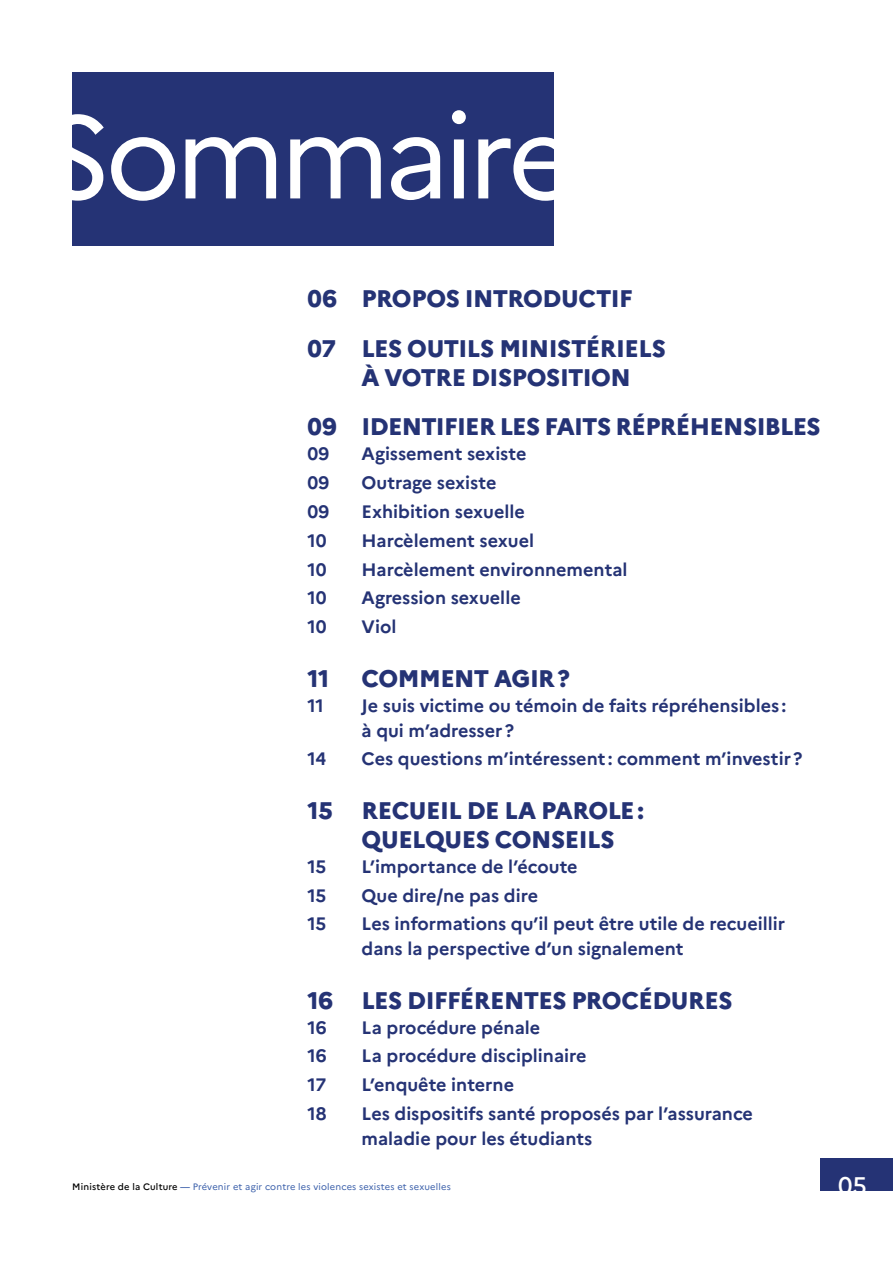
<style>
.page{position:relative;width:893px;height:1263px;background:#fff}
.page>*{position:absolute;margin:0;border:0;box-sizing:border-box;transform-origin:0 0}
.t1{font:117px "Marianne";letter-spacing:-.055em;color:#fff}
.t2{font:800 24px/49.5px "Marianne";letter-spacing:-.02em;color:#253375}
.t3{font:500 24px "Marianne";color:#fff}
.t4{font:700 18px/24.8px "Marianne";color:#253375}
.t5{font:9.3px "Marianne";letter-spacing:.02em;color:#395ea9}
.s1{font-weight:500;color:#000}
.s2{font-weight:500}
</style>
<div class="page">
<div style="left:72px;top:72px;width:482px;height:174px;background:#253375"></div>
<div style="left:821px;top:1158px;width:72px;height:33px;background:#253375"></div>
<h1 class="t1" style="left:43px;top:85px;width:534px">Sommaire</h1>
<h2 class="t2" style="left:308px;top:274px;width:360px">06 PROPOS INTRODUCTIF<br>07 LES OUTILS MINISTÉRIELS</h2>
<h2 class="t2" style="left:308px;top:352px;width:515px;text-indent:54px">À VOTRE DISPOSITION<br>09 IDENTIFIER LES FAITS RÉPRÉHENSIBLES</h2>
<p class="t4" style="left:308px;top:441px;width:23px">09</p>
<p class="t4" style="left:362px;top:441px;width:166px">Agissement sexiste</p>
<p class="t4" style="left:308px;top:470px;width:23px">09</p>
<p class="t4" style="left:362px;top:470px;width:136px">Outrage sexiste</p>
<p class="t4" style="left:308px;top:499px;width:23px">09</p>
<p class="t4" style="left:362px;top:499px;width:165px">Exhibition sexuelle</p>
<p class="t4" style="left:308px;top:528px;width:21px">10</p>
<p class="t4" style="left:362px;top:528px;width:174px">Harcèlement sexuel</p>
<p class="t4" style="left:308px;top:557px;width:21px">10</p>
<p class="t4" style="left:362px;top:557px;width:267px">Harcèlement environnemental</p>
<p class="t4" style="left:308px;top:586px;width:21px">10</p>
<p class="t4" style="left:362px;top:586px;width:161px">Agression sexuelle</p>
<p class="t4" style="left:308px;top:614px;width:21px">10</p>
<p class="t4" style="left:362px;top:614px;width:36px">Viol</p>
<h2 class="t2" style="left:308px;top:654px;width:23px">11</h2>
<h2 class="t2" style="left:362px;top:654px;width:210px">COMMENT AGIR?</h2>
<p class="t4" style="left:308px;top:693px;width:18px">11</p>
<p class="t4" style="left:362px;top:693px;width:426px">Je suis victime ou témoin de faits répréhensibles : à qui m’adresser?</p>
<p class="t4" style="left:308px;top:746px;width:20px">14</p>
<p class="t4" style="left:362px;top:746px;width:442px">Ces questions m’intéressent : comment m’investir?</p>
<h2 class="t2" style="left:362px;top:796px;width:284px;line-height:28.8px;text-indent:-54px">15 RECUEIL DE LA PAROLE:<br>QUELQUES CONSEILS</h2>
<p class="t4" style="left:308px;top:854px;width:20px">15</p>
<p class="t4" style="left:362px;top:854px;width:218px">L’importance de l’écoute</p>
<p class="t4" style="left:308px;top:883px;width:20px">15</p>
<p class="t4" style="left:362px;top:883px;width:178px">Que dire/ne pas dire</p>
<p class="t4" style="left:308px;top:911px;width:20px">15</p>
<p class="t4" style="left:362px;top:911px;width:425px">Les informations qu’il peut être utile de recueillir dans la perspective d’un signalement</p>
<h2 class="t2" style="left:308px;top:975px;width:427px">16 LES DIFFÉRENTES PROCÉDURES</h2>
<p class="t4" style="left:308px;top:1015px;width:21px">16</p>
<p class="t4" style="left:362px;top:1015px;width:180px">La procédure pénale</p>
<p class="t4" style="left:308px;top:1043px;width:21px">16</p>
<p class="t4" style="left:362px;top:1043px;width:226px">La procédure disciplinaire</p>
<p class="t4" style="left:308px;top:1072px;width:20px">17</p>
<p class="t4" style="left:362px;top:1072px;width:154px">L’enquête interne</p>
<p class="t4" style="left:308px;top:1101px;width:21px">18</p>
<p class="t4" style="left:362px;top:1101px;width:393px">Les dispositifs santé proposés par l’assurance maladie pour les étudiants</p>
<p class="t5" style="left:72px;top:1181px;width:380px"><span class="s1">Ministère de la Culture</span> <span class="s2">—</span> Prévenir et agir contre les violences sexistes et sexuelles</p>
<h2 class="t3" style="left:838px;top:1170px;width:30px">05</h2>
</div>
